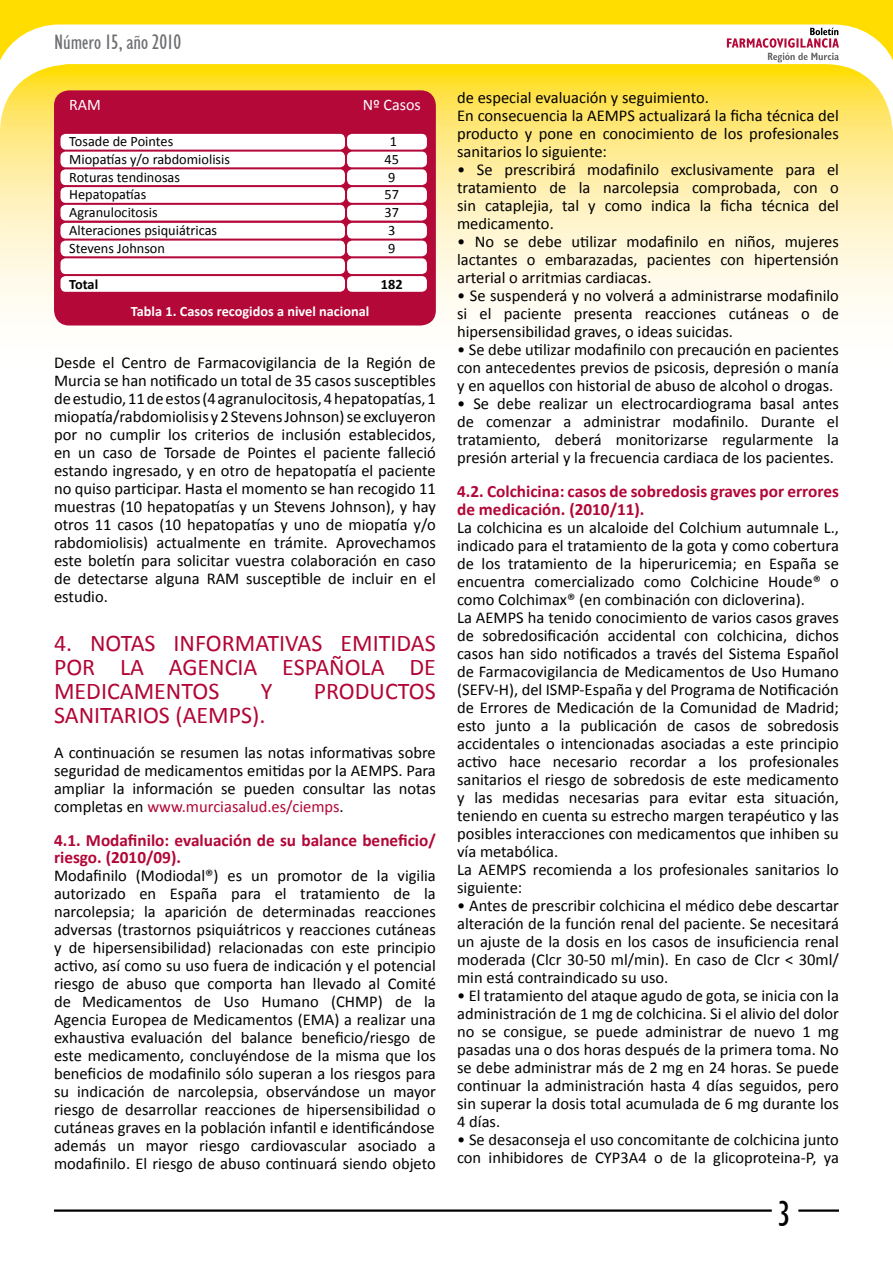
<style>
.page{position:relative;width:893px;height:1263px;background:#fff}
.page>*{position:absolute;margin:0;border:0;box-sizing:border-box;transform-origin:0 0}
.t1{font:condensed 36px "Humanist 521 BT";color:#000}
.Pa2{font:24px/24px "Calibri";color:#b20637;text-align:justify}
.t2{font:condensed 21px "Humanist 521 BT";color:#6d6e71}
.Pa2-2{font:700 17.25px/17.2px "Calibri";color:#b20637}
.Pa2-3{font:16.5px/18px "Calibri";color:#000;text-align:justify}
.t3{font:16.05px "Calibri";color:#fff}
.Pa3{font:14.25px "Calibri";color:#000}
.t4{font:700 14.25px "Calibri";color:#fff}
.Pa3-2{font:700 14.25px "Calibri";color:#000}
.s1{color:#b20637}
</style>
<div class="page">
<svg style="left:0;top:64px;width:893px;height:262px;background:#feee9f"></svg>
<hr style="left:54px;top:1209px;width:718px;height:3px;background:#000">
<hr style="left:798px;top:1209px;width:41px;height:3px;background:#000">
<svg style="left:775px;top:60px;width:63px;height:2px"></svg>
<svg style="left:0;top:0;width:893px;height:60px"></svg>
<div style="left:54px;top:90px;width:382px;height:235px;background:#b30838;border-radius:15px"></div>
<div style="left:60px;top:134px;width:285px;height:16px;background:#fff;border-radius:5px"></div>
<div style="left:60px;top:152px;width:285px;height:15px;background:#fff;border-radius:5px"></div>
<div style="left:60px;top:169px;width:285px;height:16px;background:#fff;border-radius:5px"></div>
<div style="left:60px;top:187px;width:285px;height:16px;background:#fff;border-radius:5px"></div>
<div style="left:60px;top:205px;width:285px;height:16px;background:#fff;border-radius:5px"></div>
<div style="left:60px;top:223px;width:285px;height:16px;background:#fff;border-radius:5px"></div>
<div style="left:60px;top:241px;width:285px;height:15px;background:#fff;border-radius:5px"></div>
<div style="left:60px;top:258px;width:285px;height:16px;background:#fff;border-radius:5px"></div>
<div style="left:60px;top:276px;width:285px;height:16px;background:#fff;border-radius:5px"></div>
<div style="left:347px;top:134px;width:80px;height:16px;background:#fff;border-radius:5px"></div>
<div style="left:347px;top:152px;width:80px;height:15px;background:#fff;border-radius:5px"></div>
<div style="left:347px;top:169px;width:80px;height:16px;background:#fff;border-radius:5px"></div>
<div style="left:347px;top:187px;width:80px;height:16px;background:#fff;border-radius:5px"></div>
<div style="left:347px;top:205px;width:80px;height:16px;background:#fff;border-radius:5px"></div>
<div style="left:347px;top:223px;width:80px;height:16px;background:#fff;border-radius:5px"></div>
<div style="left:347px;top:241px;width:80px;height:15px;background:#fff;border-radius:5px"></div>
<div style="left:347px;top:258px;width:80px;height:16px;background:#fff;border-radius:5px"></div>
<div style="left:347px;top:276px;width:80px;height:16px;background:#fff;border-radius:5px"></div>
<p class="t2" style="left:54px;top:30px;width:129px">Número 15, año 2010</p>
<p class="t3" style="left:69px;top:94px;width:33px">RAM</p>
<p class="t3" style="left:363px;top:94px;width:60px">Nº Casos</p>
<p class="Pa3" style="left:69px;top:132px;width:106px">Tosade de Pointes</p>
<p class="Pa3" style="left:390px;top:132px;width:9px">1</p>
<p class="Pa3" style="left:69px;top:150px;width:162px">Miopatías y/o rabdomiolisis</p>
<p class="Pa3" style="left:384px;top:150px;width:16px">45</p>
<p class="Pa3" style="left:69px;top:168px;width:112px">Roturas tendinosas</p>
<p class="Pa3" style="left:388px;top:168px;width:9px">9</p>
<p class="Pa3" style="left:69px;top:186px;width:79px">Hepatopatías</p>
<p class="Pa3" style="left:384px;top:186px;width:16px">57</p>
<p class="Pa3" style="left:69px;top:204px;width:90px">Agranulocitosis</p>
<p class="Pa3" style="left:384px;top:204px;width:16px">37</p>
<p class="Pa3" style="left:69px;top:222px;width:149px">Alteraciones psiquiátricas</p>
<p class="Pa3" style="left:388px;top:222px;width:9px">3</p>
<p class="Pa3" style="left:69px;top:240px;width:97px">Stevens Johnson</p>
<p class="Pa3" style="left:388px;top:240px;width:9px">9</p>
<p class="Pa3-2" style="left:69px;top:276px;width:30px">Total</p>
<p class="Pa3-2" style="left:381px;top:276px;width:23px">182</p>
<p class="t4" style="left:131px;top:302px;width:240px">Tabla 1. Casos recogidos a nivel nacional</p>
<p class="Pa2-3" style="left:54px;top:353px;width:383px">Desde el Centro de Farmacovigilancia de la Región de Murcia se han notificado un total de 35 casos susceptibles de estudio, 11 de estos (4 agranulocitosis, 4 hepatopatías, 1 miopatía/rabdomiolisis y 2 Stevens Johnson) se excluyeron por no cumplir los criterios de inclusión establecidos, en un caso de Torsade de Pointes el paciente falleció estando ingresado, y en otro de hepatopatía el paciente no quiso participar. Hasta el momento se han recogido 11 muestras (10 hepatopatías y un Stevens Johnson), y hay otros 11 casos (10 hepatopatías y uno de miopatía y/o rabdomiolisis) actualmente en trámite. Aprovechamos este boletín para solicitar vuestra colaboración en caso de detectarse alguna RAM susceptible de incluir en el estudio.</p>
<p class="Pa2" style="left:54px;top:630px;width:383px">4. NOTAS INFORMATIVAS EMITIDAS POR LA AGENCIA ESPAÑOLA DE MEDICAMENTOS</p>
<p class="Pa2" style="left:261px;top:678px;width:13px">Y</p>
<p class="Pa2" style="left:314px;top:678px;width:124px">PRODUCTOS</p>
<p class="Pa2" style="left:54px;top:702px;width:213px">SANITARIOS (AEMPS).</p>
<p class="Pa2-3" style="left:54px;top:742px;width:383px">A continuación se resumen las notas informativas sobre seguridad de medicamentos emitidas por la AEMPS. Para ampliar la información se pueden consultar las notas completas en <span class="s1">www.murciasalud.es/ciemps</span>.</p>
<p class="Pa2-2" style="left:54px;top:831px;width:383px">4.1. Modafinilo: evaluación de su balance beneficio/ riesgo. (2010/09).</p>
<p class="Pa2-3" style="left:54px;top:866px;width:383px">Modafinilo (Modiodal®) es un promotor de la vigilia autorizado en España para el tratamiento de la narcolepsia; la aparición de determinadas reacciones adversas (trastornos psiquiátricos y reacciones cutáneas y de hipersensibilidad) relacionadas con este principio activo, así como su uso fuera de indicación y el potencial riesgo de abuso que comporta han llevado al Comité de Medicamentos de Uso Humano (CHMP) de la Agencia Europea de Medicamentos (EMA) a realizar una exhaustiva evaluación del balance beneficio/riesgo de este medicamento, concluyéndose de la misma que los beneficios de modafinilo sólo superan a los riesgos para su indicación de narcolepsia, observándose un mayor riesgo de desarrollar reacciones de hipersensibilidad o cutáneas graves en la población infantil e identificándose</p>
<p class="Pa2-3" style="left:54px;top:1136px;width:383px">además un mayor riesgo cardiovascular asociado a modafinilo. El riesgo de abuso continuará siendo objeto</p>
<p class="Pa2-3" style="left:457px;top:87px;width:253px">de especial evaluación y seguimiento.</p>
<p class="Pa2-3" style="left:457px;top:105px;width:383px">En consecuencia la AEMPS actualizará la ficha técnica del producto y pone en conocimiento de los profesionales sanitarios lo siguiente:</p>
<p class="Pa2-3" style="left:457px;top:159px;width:383px">• Se prescribirá modafinilo exclusivamente para el tratamiento de la narcolepsia comprobada, con o sin cataplejia, tal y como indica la ficha técnica del medicamento.</p>
<p class="Pa2-3" style="left:457px;top:231px;width:383px">• No se debe utilizar modafinilo en niños, mujeres lactantes o embarazadas, pacientes con hipertensión arterial o arritmias cardiacas.</p>
<p class="Pa2-3" style="left:457px;top:285px;width:383px">• Se suspenderá y no volverá a administrarse modafinilo si el paciente presenta reacciones cutáneas o de hipersensibilidad graves, o ideas suicidas.</p>
<p class="Pa2-3" style="left:457px;top:339px;width:383px">• Se debe utilizar modafinilo con precaución en pacientes con antecedentes previos de psicosis, depresión o manía y en aquellos con historial de abuso de alcohol o drogas.</p>
<p class="Pa2-3" style="left:457px;top:393px;width:383px">• Se debe realizar un electrocardiograma basal antes de comenzar a administrar modafinilo. Durante el tratamiento, deberá monitorizarse regularmente la presión arterial y la frecuencia cardiaca de los pacientes.</p>
<p class="Pa2-2" style="left:457px;top:482px;width:383px">4.2. Colchicina: casos de sobredosis graves por errores de medicación. (2010/11).</p>
<p class="Pa2-3" style="left:457px;top:517px;width:383px">La colchicina es un alcaloide del Colchium autumnale L., indicado para el tratamiento de la gota y como cobertura de los tratamiento de la hiperuricemia; en España se encuentra comercializado como Colchicine Houde® o como Colchimax® (en combinación con dicloverina).</p>
<p class="Pa2-3" style="left:457px;top:607px;width:383px">La AEMPS ha tenido conocimiento de varios casos graves de sobredosificación accidental con colchicina, dichos casos han sido notificados a través del Sistema Español de Farmacovigilancia de Medicamentos de Uso Humano (SEFV-H), del ISMP-España y del Programa de Notificación de Errores de Medicación de la Comunidad de Madrid; esto junto a la publicación de casos de sobredosis accidentales o intencionadas asociadas a este principio activo hace necesario recordar a los profesionales sanitarios el riesgo de sobredosis de este medicamento y las medidas necesarias para evitar esta situación, teniendo en cuenta su estrecho margen terapéutico y las posibles interacciones con medicamentos que inhiben su vía metabólica.</p>
<p class="Pa2-3" style="left:457px;top:859px;width:383px">La AEMPS recomienda a los profesionales sanitarios lo siguiente:</p>
<p class="Pa2-3" style="left:457px;top:895px;width:383px">• Antes de prescribir colchicina el médico debe descartar alteración de la función renal del paciente. Se necesitará un ajuste de la dosis en los casos de insuficiencia renal moderada (Clcr 30-50 ml/min). En caso de Clcr &lt; 30ml/ min está contraindicado su uso.</p>
<p class="Pa2-3" style="left:457px;top:985px;width:383px">• El tratamiento del ataque agudo de gota, se inicia con la administración de 1 mg de colchicina. Si el alivio del dolor no se consigue, se puede administrar de nuevo 1 mg pasadas una o dos horas después de la primera toma. No se debe administrar más de 2 mg en 24 horas. Se puede continuar la administración hasta 4 días seguidos, pero sin superar la dosis total acumulada de 6 mg durante los 4 días.</p>
<p class="Pa2-3" style="left:457px;top:1129px;width:383px">• Se desaconseja el uso concomitante de colchicina junto con inhibidores de CYP3A4 o de la glicoproteina-P, ya</p>
<p class="t1" style="left:778px;top:1193px;width:14px">3</p>
</div>
